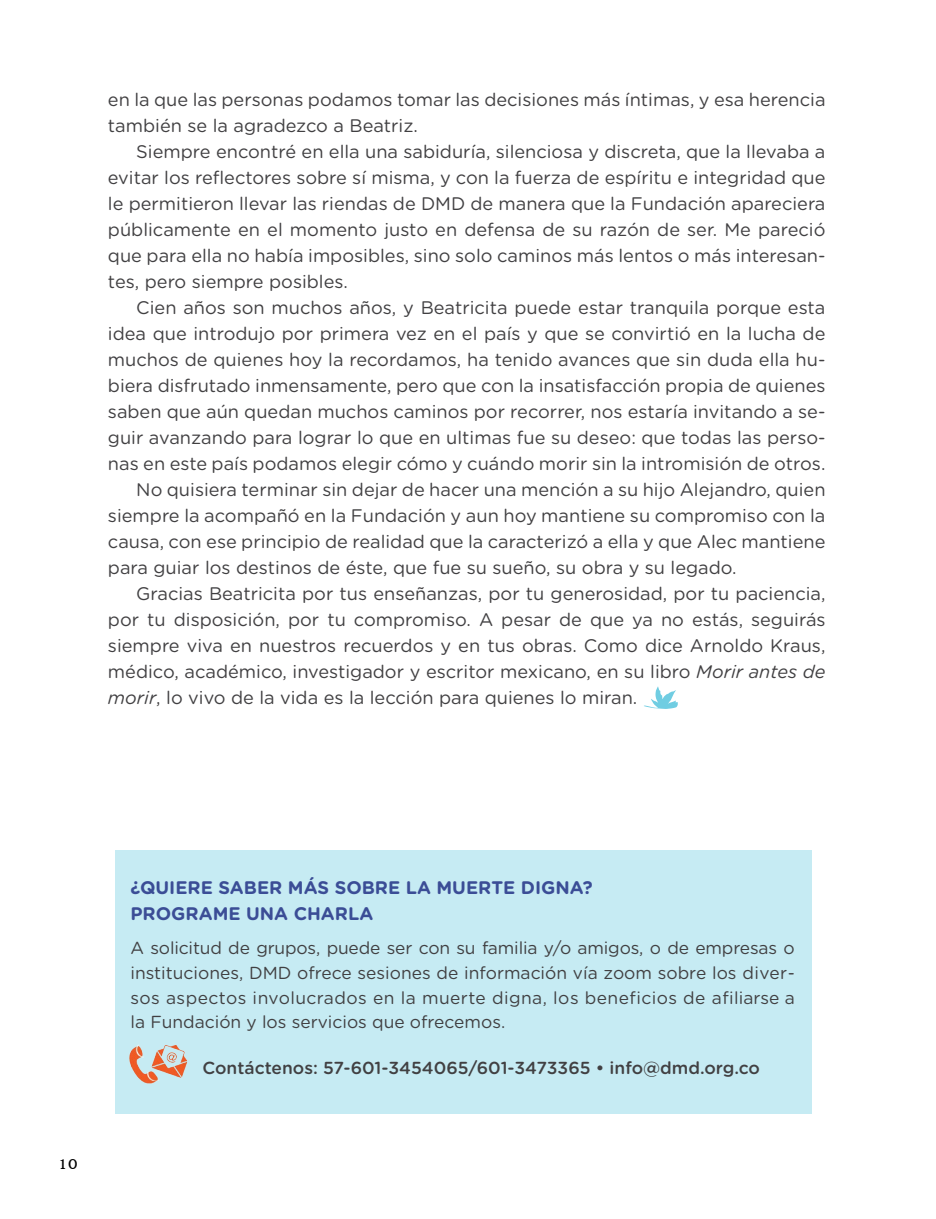
<style>
.page{position:relative;width:936px;height:1219px;background:#fff}
.page>*{position:absolute;margin:0;border:0;box-sizing:border-box;transform-origin:0 0}
.t1{font:22px "Jasmine UPC";color:#000}
.t2{font:18.2px/26px "Gotham Rounded";color:#414042}
.t3{font:700 18.2px/26px "Gotham Rounded";color:#3b4d96}
.t4{font:17.4px/24.6px "Gotham Rounded";color:#414042;text-align:justify}
.t5{font:500 17.4px "Gotham Rounded";color:#414042}
.s1{font-style:italic}
</style>
<div class="page">
<div style="left:115px;top:850px;width:696px;height:264px;background:#c6ebf3"></div>
<svg style="left:644px;top:686px;width:33px;height:23px"></svg>
<img style="left:129px;top:1044px;width:59px;height:40px">
<p class="t2" style="left:108px;top:86px;width:719px">en la que las personas podamos tomar las decisiones más íntimas, y esa herencia también se la agradezco a Beatriz.</p>
<p class="t2" style="left:108px;top:138px;width:719px;text-align:justify;text-indent:28px">Siempre encontré en ella una sabiduría, silenciosa y discreta, que la llevaba a evitar los reflectores sobre sí misma, y con la fuerza de espíritu e integridad que le permitieron llevar las riendas de DMD de manera que la Fundación apareciera públicamente en el momento justo en defensa de su razón de ser. Me pareció que para ella no había imposibles, sino solo caminos más lentos o más interesan&shy;tes, pero siempre posibles.</p>
<p class="t2" style="left:136px;top:294px;width:690px">Cien años son muchos años, y Beatricita puede estar tranquila porque esta</p>
<p class="t2" style="left:108px;top:320px;width:719px">idea que introdujo por primera vez en el país y que se convirtió en la lucha de</p>
<p class="t2" style="left:108px;top:346px;width:719px">muchos de quienes hoy la recordamos, ha tenido avances que sin duda ella hu-</p>
<p class="t2" style="left:108px;top:372px;width:719px">biera disfrutado inmensamente, pero que con la insatisfacción propia de quienes</p>
<p class="t2" style="left:108px;top:398px;width:719px">saben que aún quedan muchos caminos por recorrer, nos estaría invitando a se-</p>
<p class="t2" style="left:108px;top:424px;width:719px">guir avanzando para lograr lo que en ultimas fue su deseo: que todas las perso-</p>
<p class="t2" style="left:108px;top:450px;width:719px">nas en este país podamos elegir cómo y cuándo morir sin la intromisión de otros.</p>
<p class="t2" style="left:136px;top:476px;width:690px">No quisiera terminar sin dejar de hacer una mención a su hijo Alejandro, quien</p>
<p class="t2" style="left:108px;top:502px;width:719px">siempre la acompañó en la Fundación y aun hoy mantiene su compromiso con la</p>
<p class="t2" style="left:108px;top:528px;width:719px">causa, con ese principio de realidad que la caracterizó a ella y que Alec mantiene</p>
<p class="t2" style="left:108px;top:554px;width:630px">para guiar los destinos de éste, que fue su sueño, su obra y su legado.</p>
<p class="t2" style="left:136px;top:580px;width:690px">Gracias Beatricita por tus enseñanzas, por tu generosidad, por tu paciencia,</p>
<p class="t2" style="left:108px;top:606px;width:719px">por tu disposición, por tu compromiso. A pesar de que ya no estás, seguirás</p>
<p class="t2" style="left:108px;top:632px;width:719px">siempre viva en nuestros recuerdos y en tus obras. Como dice Arnoldo Kraus,</p>
<p class="t2" style="left:108px;top:658px;width:719px">médico, académico, investigador y escritor mexicano, en su libro <span class="s1">Morir antes de</span></p>
<p class="t2" style="left:108px;top:684px;width:531px"><span class="s1">morir</span>, lo vivo de la vida es la lección para quienes lo miran.</p>
<p class="t1" style="left:58px;top:1149px;width:22px">10</p>
<p class="t3" style="left:130px;top:874px;width:463px">¿QUIERE SABER MÁS SOBRE LA MUERTE DIGNA?<br>PROGRAME UNA CHARLA</p>
<p class="t4" style="left:130px;top:935px;width:666px">A solicitud de grupos, puede ser con su familia y/o amigos, o de empresas o instituciones, DMD ofrece sesiones de información vía zoom sobre los diver&shy;sos aspectos involucrados en la muerte digna, los beneficios de afiliarse a la Fundación y los servicios que ofrecemos.</p>
<p class="t5" style="left:202px;top:1056px;width:559px">Contáctenos: 57-601-3454065/601-3473365 • info@dmd.org.co</p>
</div>
